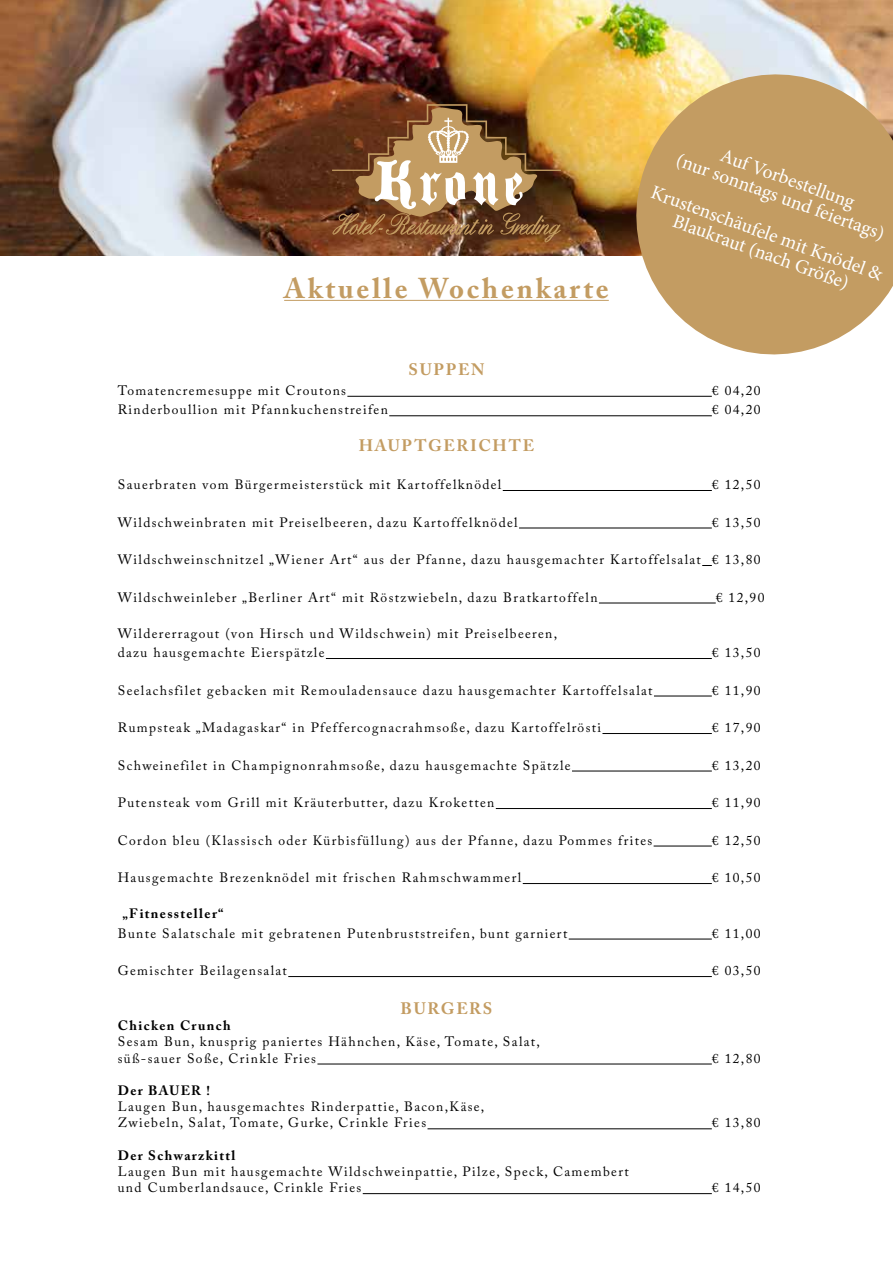
<style>
.page{position:relative;width:893px;height:1263px;background:#fff}
.page>*{position:absolute;margin:0;border:0;box-sizing:border-box;transform-origin:0 0}
.t1{font:700 28.5px "Adobe Caslon Pro";letter-spacing:.1em;color:#c39c62}
.t2{font:19.5px/19.5px "Minion Pro";color:#fff;text-align:center}
.t3{font:700 16.5px "Adobe Caslon Pro";letter-spacing:.1em;color:#c39c62}
.t4{font:13.5px/16.2px "Adobe Caslon Pro";letter-spacing:.1em;color:#000}
.t5{font:700 13.5px "Adobe Caslon Pro";letter-spacing:.1em;color:#000}
</style>
<div class="page">
<img style="left:0;top:0;width:893px;height:255px">
<svg style="left:332px;top:104px;width:229px;height:138px;background:#936d47"></svg>
<hr style="left:284px;top:300px;width:325px;height:1px;background:#c39c62">
<hr style="left:347px;top:396px;width:365px;height:1px;background:#000">
<hr style="left:389px;top:415px;width:323px;height:1px;background:#000">
<hr style="left:503px;top:490px;width:209px;height:1px;background:#000">
<hr style="left:519px;top:528px;width:193px;height:1px;background:#000">
<hr style="left:599px;top:603px;width:117px;height:1px;background:#000">
<hr style="left:326px;top:658px;width:386px;height:1px;background:#000">
<hr style="left:654px;top:696px;width:58px;height:1px;background:#000">
<hr style="left:602px;top:733px;width:110px;height:1px;background:#000">
<hr style="left:572px;top:771px;width:140px;height:1px;background:#000">
<hr style="left:496px;top:808px;width:216px;height:1px;background:#000">
<hr style="left:654px;top:846px;width:58px;height:1px;background:#000">
<hr style="left:523px;top:883px;width:189px;height:1px;background:#000">
<hr style="left:569px;top:939px;width:143px;height:1px;background:#000">
<hr style="left:288px;top:976px;width:424px;height:1px;background:#000">
<hr style="left:317px;top:1064px;width:395px;height:1px;background:#000">
<hr style="left:427px;top:1128px;width:285px;height:1px;background:#000">
<hr style="left:363px;top:1193px;width:349px;height:1px;background:#000">
<svg style="left:618px;top:57px;width:275px;height:298px;background:#cead78"></svg>
<h1 class="t1" style="left:284px;top:271px;width:326px">Aktuelle Wochenkarte</h1>
<p class="t3" style="left:409px;top:360px;width:77px">SUPPEN</p>
<h2 class="t2" style="left:725px;top:145px;width:143px;rotate:20deg">Auf Vorbestellung</h2>
<h2 class="t2" style="left:680px;top:150px;width:222px;rotate:20deg">(nur sonntags und feiertags)</h2>
<h2 class="t2" style="left:655px;top:182px;width:246px;rotate:20deg">Krustenschäufele mit Knödel &amp;<br>Blaukraut (nach Größe)</h2>
<p class="t4" style="left:118px;top:382px;width:230px">Tomatencremesuppe mit Croutons</p>
<p class="t4" style="left:712px;top:382px;width:50px">€ 04,20</p>
<p class="t4" style="left:118px;top:401px;width:272px">Rinderboullion mit Pfannkuchenstreifen</p>
<p class="t4" style="left:712px;top:401px;width:50px">€ 04,20</p>
<p class="t3" style="left:359px;top:436px;width:177px">HAUPTGERICHTE</p>
<p class="t4" style="left:118px;top:476px;width:385px">Sauerbraten vom Bürgermeisterstück mit Kartoffelknödel</p>
<p class="t4" style="left:712px;top:476px;width:50px">€ 12,50</p>
<p class="t4" style="left:118px;top:514px;width:401px">Wildschweinbraten mit Preiselbeeren, dazu Kartoffelknödel</p>
<p class="t4" style="left:712px;top:514px;width:50px">€ 13,50</p>
<p class="t4" style="left:118px;top:551px;width:644px">Wildschweinschnitzel „Wiener Art“ aus der Pfanne, dazu hausgemachter Kartoffelsalat € 13,80</p>
<p class="t4" style="left:118px;top:589px;width:481px">Wildschweinleber „Berliner Art“ mit Röstzwiebeln, dazu Bratkartoffeln</p>
<p class="t4" style="left:716px;top:589px;width:50px">€ 12,90</p>
<p class="t4" style="left:118px;top:623px;width:441px;line-height:19.5px">Wildererragout (von Hirsch und Wildschwein) mit Preiselbeeren, dazu hausgemachte Eierspätzle</p>
<p class="t4" style="left:712px;top:644px;width:50px">€ 13,50</p>
<p class="t4" style="left:118px;top:682px;width:536px">Seelachsfilet gebacken mit Remouladensauce dazu hausgemachter Kartoffelsalat</p>
<p class="t4" style="left:712px;top:682px;width:50px">€ 11,90</p>
<p class="t4" style="left:118px;top:719px;width:485px">Rumpsteak „Madagaskar“ in Pfeffercognacrahmsoße, dazu Kartoffelrösti</p>
<p class="t4" style="left:712px;top:719px;width:50px">€ 17,90</p>
<p class="t4" style="left:118px;top:757px;width:454px">Schweinefilet in Champignonrahmsoße, dazu hausgemachte Spätzle</p>
<p class="t4" style="left:712px;top:757px;width:50px">€ 13,20</p>
<p class="t4" style="left:118px;top:794px;width:378px">Putensteak vom Grill mit Kräuterbutter, dazu Kroketten</p>
<p class="t4" style="left:712px;top:794px;width:50px">€ 11,90</p>
<p class="t4" style="left:118px;top:832px;width:536px">Cordon bleu (Klassisch oder Kürbisfüllung) aus der Pfanne, dazu Pommes frites</p>
<p class="t4" style="left:712px;top:832px;width:50px">€ 12,50</p>
<p class="t4" style="left:118px;top:869px;width:405px">Hausgemachte Brezenknödel mit frischen Rahmschwammerl</p>
<p class="t4" style="left:712px;top:869px;width:50px">€ 10,50</p>
<p class="t5" style="left:123px;top:905px;width:103px">„Fitnessteller“</p>
<p class="t4" style="left:118px;top:925px;width:451px">Bunte Salatschale mit gebratenen Putenbruststreifen, bunt garniert</p>
<p class="t4" style="left:712px;top:925px;width:50px">€ 11,00</p>
<p class="t4" style="left:118px;top:962px;width:171px">Gemischter Beilagensalat</p>
<p class="t4" style="left:712px;top:962px;width:50px">€ 03,50</p>
<p class="t3" style="left:401px;top:999px;width:93px">BURGERS</p>
<p class="t5" style="left:118px;top:1018px;width:114px">Chicken Crunch</p>
<p class="t4" style="left:118px;top:1034px;width:424px">Sesam Bun, knusprig paniertes Hähnchen, Käse, Tomate, Salat, süß-sauer Soße, Crinkle Fries</p>
<p class="t4" style="left:712px;top:1050px;width:50px">€ 12,80</p>
<p class="t5" style="left:118px;top:1082px;width:94px">Der BAUER !</p>
<p class="t4" style="left:118px;top:1098px;width:368px">Laugen Bun, hausgemachtes Rinderpattie, Bacon,Käse,<br>Zwiebeln, Salat, Tomate, Gurke, Crinkle Fries</p>
<p class="t5" style="left:118px;top:1147px;width:119px">Der Schwarzkittl</p>
<p class="t4" style="left:118px;top:1163px;width:512px">Laugen Bun mit hausgemachte Wildschweinpattie, Pilze, Speck, Camembert und Cumberlandsauce, Crinkle Fries</p>
<p class="t4" style="left:712px;top:1115px;width:50px">€ 13,80</p>
<p class="t4" style="left:712px;top:1179px;width:50px">€ 14,50</p>
</div>
